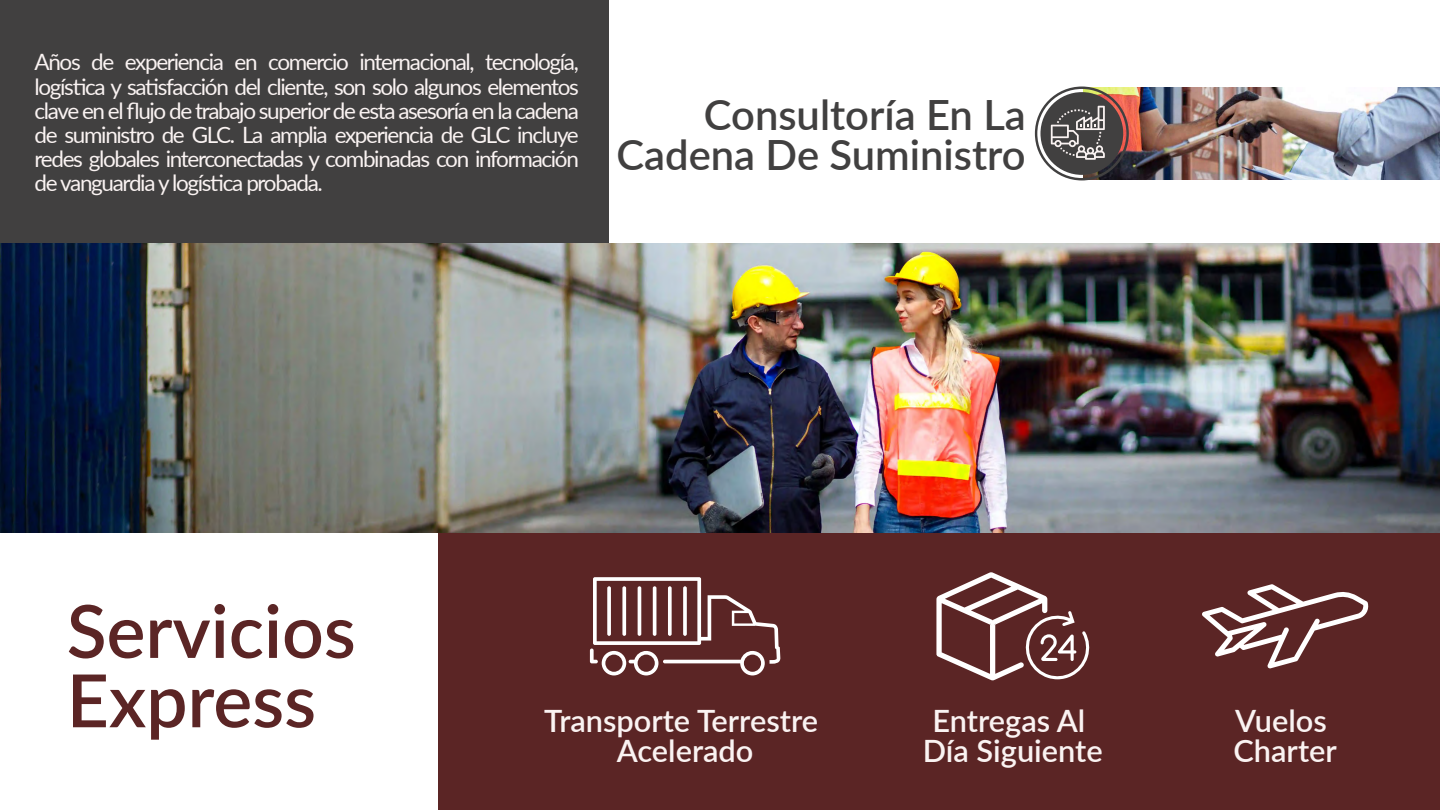
<style>
.page{position:relative;width:1440px;height:810px;background:#fff}
.page>*{position:absolute;margin:0;border:0;box-sizing:border-box;transform-origin:0 0}
.t1{font:600 73.28px/69.4px "Lato";color:#5b2525}
.t2{font:600 41.7px/39.3px "Lato";color:#414040;text-align:right}
.t3{font:600 30.75px/30px "Lato";color:#faf3f2;text-align:center}
.t4{font:22.5px/24.2px "Lato";letter-spacing:-.06em;color:#faf3f2;text-align:justify}
</style>
<div class="page">
<div style="left:0;top:0;width:608px;height:267px;background:#414040"></div>
<div style="left:439px;top:532px;width:1001px;height:278px;background:#5b2525"></div>
<img style="left:1084px;top:87px;width:356px;height:93px">
<div style="left:1040px;top:92px;width:83px;height:83px;background:#414040;border-radius:50%"></div>
<div style="left:1035px;top:87px;width:94px;height:93px;border:2px solid #414040;border-radius:50%"></div>
<svg style="left:1051px;top:106px;width:54px;height:54px"></svg>
<svg style="left:936px;top:572px;width:154px;height:108px"></svg>
<svg style="left:590px;top:577px;width:190px;height:98px"></svg>
<svg style="left:1202px;top:584px;width:167px;height:85px"></svg>
<img style="left:0;top:244px;width:1440px;height:288px">
<p class="t4" style="left:35px;top:49px;width:546px">Años de experiencia en comercio internacional, tecnología, logística y satisfacción del cliente, son solo algunos elementos clave en el flujo de trabajo superior de esta asesoría en la cadena de suministro de GLC. La amplia experiencia de GLC incluye redes globales interconectadas y combinadas con información de vanguardia y logística probada.</p>
<h2 class="t2" style="left:617px;top:94px;width:411px">Consultoría En La<br>Cadena De Suministro</h2>
<h1 class="t1" style="left:67px;top:593px;width:291px">Servicios<br>Express</h1>
<h3 class="t3" style="left:544px;top:705px;width:275px">Transporte Terrestre<br>Acelerado</h3>
<h3 class="t3" style="left:923px;top:705px;width:181px">Entregas Al<br>Día Siguiente</h3>
<h3 class="t3" style="left:1234px;top:705px;width:105px;text-align:left">Vuelos<br>Charter</h3>
</div>
